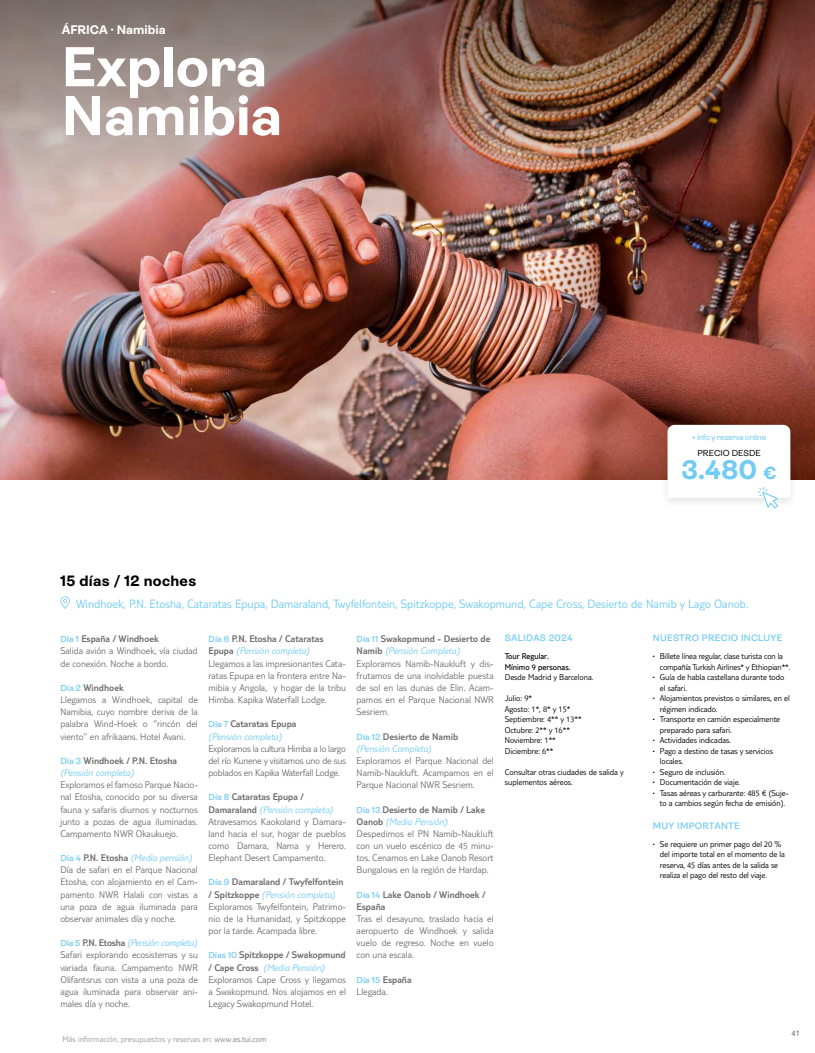
<style>
.page{position:relative;width:815px;height:1053px;background:#fff}
.page>*{position:absolute;margin:0;border:0;box-sizing:border-box;transform-origin:0 0}
.t1{font:700 56.25px/48.8px "Ambit";color:#fff}
.t2{font:700 26.88px "Ambit";color:#71cbf4}
.t3{font:700 15px "Ambit";letter-spacing:.02em;color:#000}
.t4{font:300 12.5px "TUI Type";color:#71cbf4}
.t5{font:700 12.5px "Ambit";color:#fff}
.t6{font:300 10px/12.1px "TUI Type";color:#706f6f}
.t7{font:italic 300 10px/12.1px "TUI Type";color:#71cbf4}
.t8{font:300 10px/12.1px "TUI Type";color:#706f6f}
.t9{font:600 9.38px "Ambit";letter-spacing:.03em;color:#71cbf4}
.t10{font:300 8.75px/10.5px "TUI Type";letter-spacing:-.005em;color:#000}
.t11{font:300 8.75px "TUI Type";color:#9d9d9c}
.t12{font:8.75px/10.5px "TUI Type";color:#000}
.t13{font:8.75px "Ambit";color:#000}
.t14{font:300 8.75px "TUI Type";color:#575756}
.t15{font:8.12px "Ambit";letter-spacing:-.03em;color:#71cbf4}
.s1{font-size:17.5px}
.s2{font-family:"Ambit";font-weight:600;font-size:8.75px;color:#71cbf4}
.s3{font-style:inherit}
.s4{font-style:italic;color:#71cbf4}
.s5{font-weight:700}
.s6{font-family:"Ambit";font-weight:600;font-style:normal;font-size:8.75px}
.s7{font-style:normal;color:#706f6f}
.s8{font-weight:400}
</style>
<div class="page">
<img style="left:1px;top:193px;width:814px;height:286px">
<img style="left:0;top:0;width:815px;height:193px">
<div style="left:660px;top:420px;width:138px;height:89px;background:#000;opacity:.1"></div>
<svg style="left:60px;top:596px;width:10px;height:12px"></svg>
<svg style="left:668px;top:425px;width:122px;height:83px"></svg>
<p class="t5" style="left:62px;top:23px;width:106px">ÁFRICA · Namibia</p>
<h1 class="t1" style="left:62px;top:43px;width:222px">Explora<br>Namibia</h1>
<p class="t15" style="left:692px;top:432px;width:76px">+ info y reserva online</p>
<p class="t13" style="left:697px;top:448px;width:65px">PRECIO DESDE</p>
<h2 class="t2" style="left:682px;top:455px;width:97px">3.480 <span class="s1">€</span></h2>
<h3 class="t3" style="left:60px;top:572px;width:137px">15 días / 12 noches</h3>
<p class="t4" style="left:76px;top:596px;width:674px">Windhoek, P.N. Etosha, Cataratas Epupa, Damaraland, Twyfelfontein, Spitzkoppe, Swakopmund, Cape Cross, Desierto de Namib y Lago Oanob.</p>
<p class="t6" style="left:60px;top:632px;width:139px"><span class="s2">Día 1</span> <span class="s3">España / Windhoek<br></span>Salida avión a Windhoek, vía ciudad de conexión. Noche a bordo.</p>
<p class="t6" style="left:60px;top:681px;width:139px"><span class="s2">Día 2</span> <span class="s3">Windhoek<br></span>Llegamos a Windhoek, capital de<br>Namibia, cuyo nombre deriva de la palabra Wind-Hoek o ‘’rincón del viento’’ en afrikaans. Hotel Avani.</p>
<p class="t8" style="left:60px;top:754px;width:118px"><span class="s2">Día 3</span> Windhoek / P.N. Etosha <span class="s4">(Pensión completa)</span></p>
<p class="t6" style="left:60px;top:778px;width:139px;text-align:justify">Exploramos el famoso Parque Nacio&shy;nal Etosha, conocido por su diversa fauna y safaris diurnos y nocturnos junto a pozas de agua iluminadas.<br>Campamento NWR Okaukuejo.</p>
<p class="t6" style="left:60px;top:851px;width:139px"><span class="s2">Día 4</span> <span class="s3">P.N. Etosha</span> <span class="s4">(Media pensión)<br></span>Día de safari en el Parque Nacional<br>Etosha, con alojamiento en el Cam&shy;pamento NWR Halali con vistas a una poza de agua iluminada para observar animales día y noche.</p>
<p class="t6" style="left:60px;top:936px;width:139px;text-align:justify"><span class="s2">Día 5</span> <span class="s3">P.N. Etosha</span> <span class="s4">(Pensión completa)<br></span>Safari explorando ecosistemas y su variada fauna. Campamento NWR Olifantsrus con vista a una poza de agua iluminada para observar ani&shy;males día y noche.</p>
<p class="t9" style="left:505px;top:633px;width:69px">SALIDAS 2024</p>
<p class="t12" style="left:505px;top:650px;width:67px">Tour Regular.<br>Mínimo 9 personas.</p>
<p class="t10" style="left:505px;top:671px;width:90px">Desde Madrid y Barcelona.</p>
<p class="t10" style="left:505px;top:692px;width:78px">Julio: 9*<br>Agosto: 1*, 8* y 15*<br>Septiembre: 4** y 13**<br>Octubre: 2** y 16**<br>Noviembre: 1**<br>Diciembre: 6**</p>
<p class="t10" style="left:505px;top:766px;width:121px">Consultar otras ciudades de salida y suplementos aéreos.</p>
<p class="t9" style="left:653px;top:633px;width:131px">NUESTRO PRECIO INCLUYE</p>
<p class="t10" style="left:653px;top:650px;width:132px"><span class="s5">·</span> Billete línea regular, clase turista con la</p>
<p class="t10" style="left:660px;top:661px;width:132px">compañía Turkish Airlines* y Ethiopian**.</p>
<p class="t10" style="left:653px;top:671px;width:133px"><span class="s5">·</span> Guía de habla castellana durante todo</p>
<p class="t10" style="left:660px;top:682px;width:29px">el safari.</p>
<p class="t10" style="left:653px;top:692px;width:138px"><span class="s5">·</span> Alojamientos previstos o similares, en el</p>
<p class="t10" style="left:660px;top:703px;width:59px">régimen indicado.</p>
<p class="t10" style="left:653px;top:713px;width:129px"><span class="s5">·</span> Transporte en camión especialmente</p>
<p class="t10" style="left:660px;top:724px;width:73px">preparado para safari.</p>
<p class="t10" style="left:653px;top:734px;width:80px"><span class="s5">·</span> Actividades indicadas.</p>
<p class="t10" style="left:653px;top:745px;width:122px"><span class="s5">·</span> Pago a destino de tasas y servicios</p>
<p class="t10" style="left:660px;top:755px;width:25px">locales.</p>
<p class="t10" style="left:653px;top:766px;width:74px"><span class="s5">·</span> Seguro de inclusión.</p>
<p class="t10" style="left:653px;top:776px;width:89px"><span class="s5">·</span> Documentación de viaje.</p>
<p class="t10" style="left:653px;top:787px;width:137px"><span class="s5">·</span> Tasas aéreas y carburante: 485 € (Suje-</p>
<p class="t10" style="left:660px;top:797px;width:127px">to a cambios según fecha de emisión).</p>
<p class="t9" style="left:653px;top:820px;width:89px">MUY IMPORTANTE</p>
<p class="t10" style="left:660px;top:838px;width:126px;text-indent:-7px"><span class="s5">·</span> Se requiere un primer pago del 20 % del importe total en el momento de la reserva, 45 días antes de la salida se realiza el pago del resto del viaje.</p>
<p class="t6" style="left:209px;top:632px;width:139px"><span class="s2">Día 6</span> <span class="s3">P.N. Etosha / Cataratas<br>Epupa</span> <span class="s4">(Pensión completa)<br></span>Llegamos a las impresionantes Cata&shy;ratas Epupa en la frontera entre Na&shy;mibia y Angola, y hogar de la tribu<br>Himba. Kapika Waterfall Lodge.</p>
<p class="t7" style="left:209px;top:717px;width:89px"><span class="s6">Día 7</span> <span class="s7">Cataratas Epupa </span>(Pensión completa)</p>
<p class="t6" style="left:209px;top:742px;width:139px;text-align:justify">Exploramos la cultura Himba a lo largo del río Kunene y visitamos uno de sus poblados en Kapika Waterfall Lodge.</p>
<p class="t6" style="left:209px;top:790px;width:139px"><span class="s2">Día 8</span> <span class="s3">Cataratas Epupa /<br>Damaraland</span> <span class="s4">(Pensión completa)<br></span>Atravesamos Kaokoland y Damara&shy;land hacia el sur, hogar de pueblos como Damara, Nama y Herero.<br>Elephant Desert Campamento.</p>
<p class="t6" style="left:209px;top:875px;width:139px"><span class="s2">Día 9</span> <span class="s3">Damaraland / Twyfelfontein / Spitzkoppe</span> <span class="s4">(Pensión completa)<br></span>Exploramos Twyfelfontein, Patrimo&shy;nio de la Humanidad, y Spitzkoppe por la tarde. Acampada libre.</p>
<p class="t6" style="left:209px;top:948px;width:139px"><span class="s2">Días 10</span> <span class="s3">Spitzkoppe / Swakopmund / Cape Cross</span> <span class="s4">(Media Pensión)<br></span>Exploramos Cape Cross y llegamos a Swakopmund. Nos alojamos en el<br>Legacy Swakopmund Hotel.</p>
<p class="t6" style="left:357px;top:632px;width:139px"><span class="s2">Día 11</span> <span class="s3">Swakopmund - Desierto de<br>Namib</span> <span class="s4">(Pensión Completa)<br></span>Exploramos Namib-Naukluft y dis&shy;frutamos de una inolvidable puesta de sol en las dunas de Elin. Acam&shy;pamos en el Parque Nacional NWR<br>Sesriem.</p>
<p class="t7" style="left:357px;top:730px;width:103px"><span class="s6">Día 12</span> <span class="s7">Desierto de Namib </span>(Pensión Completa)</p>
<p class="t6" style="left:357px;top:754px;width:139px;text-align:justify">Exploramos el Parque Nacional del Namib-Naukluft. Acampamos en el Parque Nacional NWR Sesriem.</p>
<p class="t6" style="left:357px;top:802px;width:139px"><span class="s2">Día 13</span> <span class="s3">Desierto de Namib / Lake<br>Oanob</span> <span class="s4">(Media Pensión)<br></span>Despedimos el PN Namib-Naukluft con un vuelo escénico de 45 minu&shy;tos. Cenamos en Lake Oanob Resort<br>Bungalows en la región de Hardap.</p>
<p class="t8" style="left:357px;top:887px;width:130px"><span class="s2">Día 14</span> Lake Oanob / Windhoek /<br>España</p>
<p class="t6" style="left:357px;top:912px;width:139px;text-align:justify">Tras el desayuno, traslado hacia el aeropuerto de Windhoek y salida vuelo de regreso. Noche en vuelo con una escala.</p>
<p class="t6" style="left:357px;top:973px;width:57px"><span class="s2">Día 15</span> <span class="s3">España<br></span>Llegada.</p>
<p class="t11" style="left:62px;top:1033px;width:206px">Más información, presupuestos y reservas en: <span class="s8">www.es.tui.com</span></p>
<p class="t14" style="left:791px;top:1028px;width:10px">41</p>
</div>
